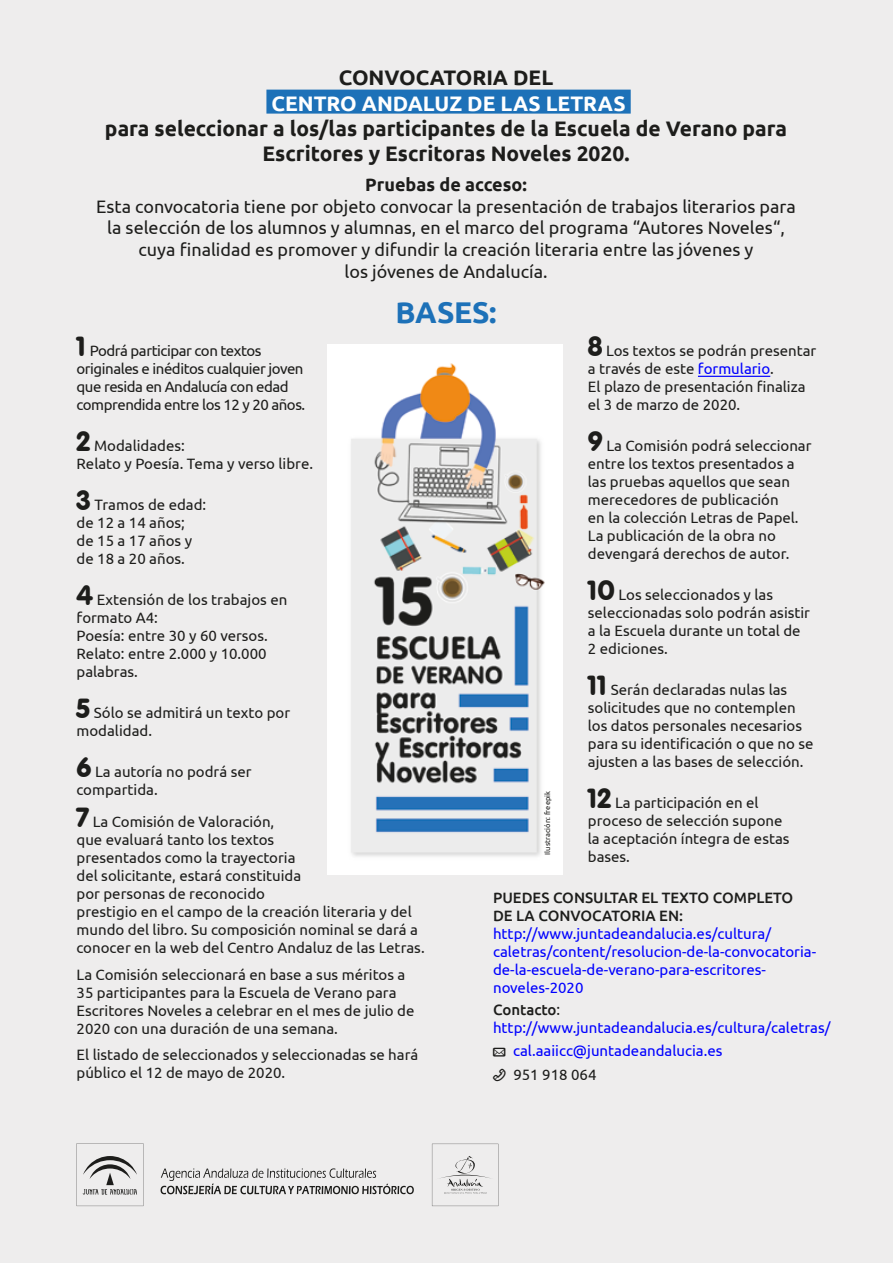
<style>
.page{position:relative;width:893px;height:1263px;background:#eeeded}
.page>*{position:absolute;margin:0;border:0;box-sizing:border-box;transform-origin:0 0}
.t1{font:700 30px "Ubuntu";letter-spacing:-.01em;color:#1d71b8}
.t2{font:700 21px/25.2px "Ubuntu";color:#1d1d1b;text-align:center}
.t3{font:700 21px "Ubuntu";color:#fff}
.t4{font:18px/21.6px "Ubuntu";color:#1d1d1b;text-align:center}
.t5{font:700 18px "Ubuntu";color:#1d1d1b}
.t6{font:15px/18px "Ubuntu";color:#1d1d1b}
.t7{font:15px/18px "Ubuntu";color:#00f}
.t8{font:15px/18px "Ubuntu";letter-spacing:-.03em;color:#1d1d1b}
.t9{font:500 15px/18px "Ubuntu";color:#1d1d1b}
.t10{font:7.5px "Ubuntu";color:#1d1d1b}
.s1{font-family:"VAG Rounded BT";font-size:27px}
.s2{color:#00f}
.s3{font-weight:500;color:#1d1d1b}
.s4{color:#1d1d1b}
</style>
<div class="page">
<div style="left:266px;top:90px;width:365px;height:24px;background:#1d71b8"></div>
<hr style="left:698px;top:376px;width:72px;height:1px;background:#00f">
<svg style="left:161px;top:1168px;width:253px;height:26px"></svg>
<svg style="left:77px;top:1143px;width:66px;height:63px"></svg>
<svg style="left:432px;top:1144px;width:66px;height:62px"></svg>
<img style="left:327px;top:344px;width:235px;height:531px">
<h2 class="t2" style="left:339px;top:65px;width:216px">CONVOCATORIA DEL</h2>
<h2 class="t3" style="left:271px;top:90px;width:356px">CENTRO ANDALUZ DE LAS LETRAS</h2>
<h2 class="t2" style="left:105px;top:115px;width:684px">para seleccionar a los/las participantes de la Escuela de Verano para<br>Escritores y Escritoras Noveles 2020.</h2>
<p class="t5" style="left:365px;top:174px;width:163px">Pruebas de acceso:</p>
<p class="t4" style="left:96px;top:195px;width:701px">Esta convocatoria tiene por objeto convocar la presentación de trabajos literarios para la selección de los alumnos y alumnas, en el marco del programa “Autores Noveles“, cuya finalidad es promover y difundir la creación literaria entre las jóvenes y<br>los jóvenes de Andalucía.</p>
<h1 class="t1" style="left:396px;top:294px;width:103px">BASES:</h1>
<p class="t8" style="left:77px;top:342px;width:230px"><span class="s1">1</span> Podrá participar con textos originales e inéditos cualquier joven que resida en Andalucía con edad comprendida entre los 12 y 20 años.</p>
<p class="t6" style="left:77px;top:437px;width:238px"><span class="s1">2</span> Modalidades:<br>Relato y Poesía. Tema y verso libre.</p>
<p class="t6" style="left:77px;top:495px;width:131px"><span class="s1">3</span> Tramos de edad: de 12 a 14 años;<br>de 15 a 17 años y de 18 a 20 años.</p>
<p class="t6" style="left:77px;top:590px;width:212px"><span class="s1">4</span> Extensión de los trabajos en formato A4:<br>Poesía: entre 30 y 60 versos.<br>Relato: entre 2.000 y 10.000 palabras.</p>
<p class="t6" style="left:77px;top:703px;width:215px"><span class="s1">5</span> Sólo se admitirá un texto por modalidad.</p>
<p class="t6" style="left:77px;top:762px;width:177px"><span class="s1">6</span> La autoría no podrá ser compartida.</p>
<p class="t6" style="left:77px;top:813px;width:350px"><span class="s1">7</span> La Comisión de Valoración,<br>que evaluará tanto los textos<br>presentados como la trayectoria<br>del solicitante, estará constituida<br>por personas de reconocido<br>prestigio en el campo de la creación literaria y del mundo del libro. Su composición nominal se dará a conocer en la web del Centro Andaluz de las Letras.</p>
<p class="t6" style="left:77px;top:965px;width:339px">La Comisión seleccionará en base a sus méritos a 35 participantes para la Escuela de Verano para Escritores Noveles a celebrar en el mes de julio de 2020 con una duración de una semana.</p>
<p class="t6" style="left:77px;top:1046px;width:343px">El listado de seleccionados y seleccionadas se hará público el 12 de mayo de 2020.</p>
<p class="t6" style="left:588px;top:342px;width:230px"><span class="s1">8</span> Los textos se podrán presentar a través de este <span class="s2">formulario</span>.<br>El plazo de presentación finaliza el 3 de marzo de 2020.</p>
<p class="t6" style="left:588px;top:437px;width:225px"><span class="s1">9</span> La Comisión podrá seleccionar entre los textos presentados a las pruebas aquellos que sean merecedores de publicación<br>en la colección Letras de Papel.<br>La publicación de la obra no devengará derechos de autor.</p>
<p class="t6" style="left:588px;top:585px;width:224px"><span class="s1">10</span> Los seleccionados y las seleccionadas solo podrán asistir a la Escuela durante un total de<br>2 ediciones.</p>
<p class="t6" style="left:588px;top:680px;width:227px"><span class="s1">11</span> Serán declaradas nulas las solicitudes que no contemplen los datos personales necesarios para su identificación o que no se ajusten a las bases de selección.</p>
<p class="t6" style="left:588px;top:793px;width:203px"><span class="s1">12</span> La participación en el proceso de selección supone la aceptación íntegra de estas bases.</p>
<p class="t9" style="left:493px;top:888px;width:302px">PUEDES CONSULTAR EL TEXTO COMPLETO<br>DE LA CONVOCATORIA EN:</p>
<p class="t7" style="left:493px;top:924px;width:325px">http://www.juntadeandalucia.es/cultura/ caletras/content/resolucion-de-la-convocatoria&shy;de-la-escuela-de-verano-para-escritores&shy;noveles-2020</p>
<p class="t7" style="left:493px;top:1000px;width:339px"><span class="s3">Contacto</span><span class="s4">: </span>http://www.juntadeandalucia.es/cultura/caletras/</p>
<p class="t7" style="left:513px;top:1041px;width:211px">cal.aaiicc@juntadeandalucia.es</p>
<p class="t6" style="left:513px;top:1065px;width:85px">951 918 064</p>
<p class="t10" style="left:543px;top:855px;width:65px;rotate:-90deg">Ilustración: freepik</p>
</div>
